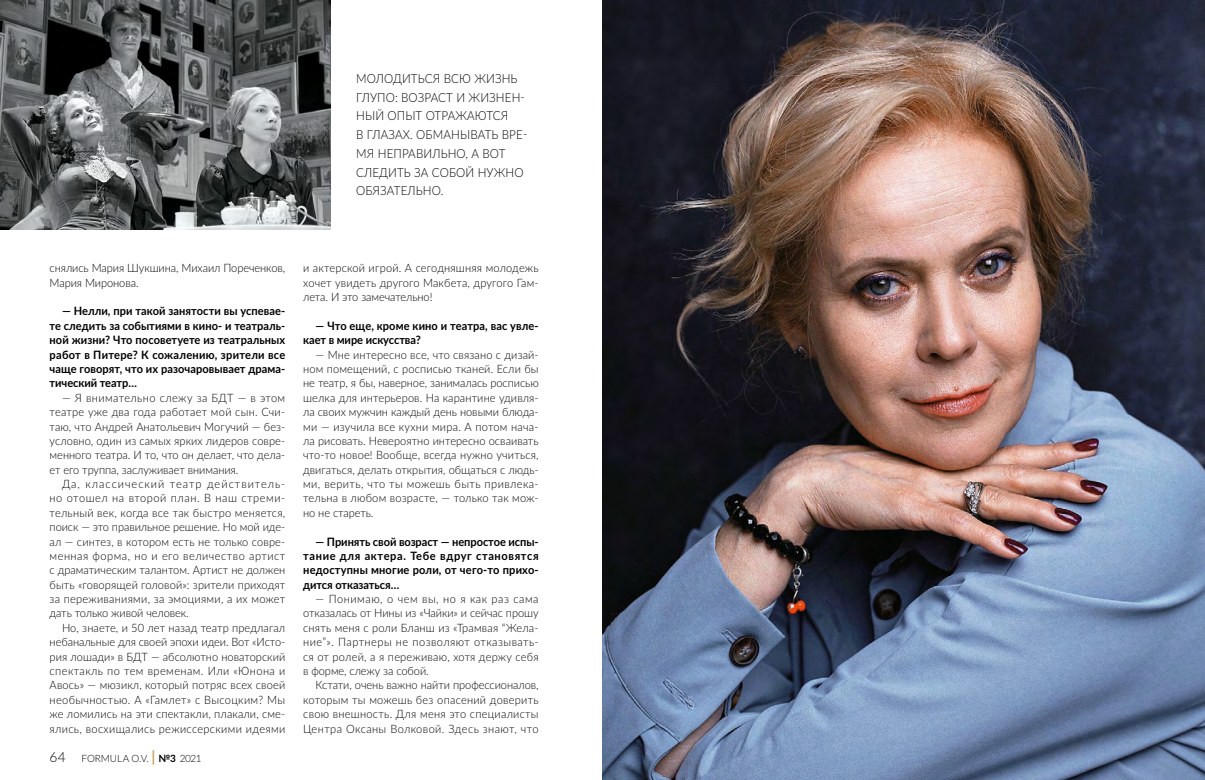
<style>
.page{position:relative;width:1205px;height:780px;background:#fff}
.page>*{position:absolute;margin:0;border:0;box-sizing:border-box;transform-origin:0 0}
.t1{font:300 12.5px/18.8px "Lato";letter-spacing:.01em;color:#000;scale:.93 1}
.t2{font:300 11.5px/14.4px "Lato";letter-spacing:.005em;color:#000;text-align:justify;scale:.96 1}
.t3{font:700 11.5px/14.4px "Lato";letter-spacing:.005em;color:#000;text-align:justify;scale:.96 1}
.t4{font:300 10px "Lato";letter-spacing:-.005em;color:#000}
.s1{font-size:13.75px}
.s2{font-weight:700;font-size:15.25px;color:#cba55c}
.s3{font-weight:700}
</style>
<div class="page">
<img style="left:602px;top:0;width:603px;height:780px">
<img style="left:0;top:0;width:331px;height:229px">
<p class="t1" style="left:356px;top:69px;width:185px">МОЛОДИТЬСЯ ВСЮ ЖИЗНЬ<br>ГЛУПО: ВОЗРАСТ И ЖИЗНЕН-<br>НЫЙ ОПЫТ ОТРАЖАЮТСЯ<br>В ГЛАЗАХ. ОБМАНЫВАТЬ ВРЕ-<br>МЯ НЕПРАВИЛЬНО, А ВОТ<br>СЛЕДИТЬ ЗА СОБОЙ НУЖНО<br>ОБЯЗАТЕЛЬНО.</p>
<p class="t2" style="left:50px;top:260px;width:247px">снялись Мария Шукшина, Михаил Пореченков,<br>Мария Миронова.</p>
<p class="t3" style="left:50px;top:303px;width:247px;text-indent:12px">— Нелли, при такой занятости вы успевае&shy;те следить за событиями в кино- и театраль&shy;ной жизни? Что посоветуете из театральных работ в Питере? К сожалению, зрители все чаще говорят, что их разочаровывает драма&shy;тический театр…</p>
<p class="t2" style="left:50px;top:390px;width:247px;text-indent:12px">— Я внимательно слежу за БДТ — в этом театре уже два года работает мой сын. Счи&shy;таю, что Андрей Анатольевич Могучий — без&shy;условно, один из самых ярких лидеров совре&shy;менного театра. И то, что он делает, что дела&shy;ет его труппа, заслуживает внимания.</p>
<p class="t2" style="left:50px;top:476px;width:247px;text-indent:12px">Да, классический театр действитель&shy;но отошел на второй план. В наш стреми&shy;тельный век, когда все так быстро меняется, поиск — это правильное решение. Но мой иде&shy;ал — синтез, в котором есть не только совре&shy;менная форма, но и его величество артист с драматическим талантом. Артист не должен быть «говорящей головой»: зрители приходят за переживаниями, за эмоциями, а их может дать только живой человек.</p>
<p class="t2" style="left:50px;top:620px;width:247px;text-indent:12px">Но, знаете, и 50 лет назад театр предлагал небанальные для своей эпохи идеи. Вот «Исто&shy;рия лошади» в БДТ — абсолютно новаторский спектакль по тем временам. Или «Юнона и Авось» — мюзикл, который потряс всех своей необычностью. А «Гамлет» с Высоцким? Мы же ломились на эти спектакли, плакали, сме&shy;ялись, восхищались режиссерскими идеями</p>
<p class="t4" style="left:50px;top:751px;width:153px"><span class="s1">64</span> FORMULA O.V. <span class="s2">|</span> <span class="s3">№3</span> 2021</p>
<p class="t2" style="left:303px;top:260px;width:247px">и актерской игрой. А сегодняшняя молодежь хочет увидеть другого Макбета, другого Гам&shy;лета. И это замечательно!</p>
<p class="t3" style="left:303px;top:318px;width:247px;text-indent:12px">— Что еще, кроме кино и театра, вас увле&shy;кает в мире искусства?</p>
<p class="t2" style="left:303px;top:347px;width:247px;text-indent:12px">— Мне интересно все, что связано с дизай&shy;ном помещений, с росписью тканей. Если бы не театр, я бы, наверное, занималась росписью шелка для интерьеров. На карантине удивля&shy;ла своих мужчин каждый день новыми блюда&shy;ми — изучила все кухни мира. А потом нача&shy;ла рисовать. Невероятно интересно осваивать что-то новое! Вообще, всегда нужно учиться, двигаться, делать открытия, общаться с людь&shy;ми, верить, что ты можешь быть привлека&shy;тельна в любом возрасте, — только так мож&shy;но не стареть.</p>
<p class="t3" style="left:303px;top:533px;width:247px;text-indent:12px">— Принять свой возраст — непростое испы&shy;тание для актера. Тебе вдруг становятся недоступны многие роли, от чего-то прихо&shy;дится отказаться…</p>
<p class="t2" style="left:303px;top:591px;width:247px;text-indent:12px">— Понимаю, о чем вы, но я как раз сама отказалась от Нины из «Чайки» и сейчас прошу снять меня с роли Бланш из «Трамвая “Жела&shy;ние”». Партнеры не позволяют отказывать&shy;ся от ролей, а я переживаю, хотя держу себя в форме, слежу за собой.</p>
<p class="t2" style="left:303px;top:677px;width:247px;text-indent:12px">Кстати, очень важно найти профессионалов, которым ты можешь без опасений доверить свою внешность. Для меня это специалисты Центра Оксаны Волковой. Здесь знают, что</p>
</div>
